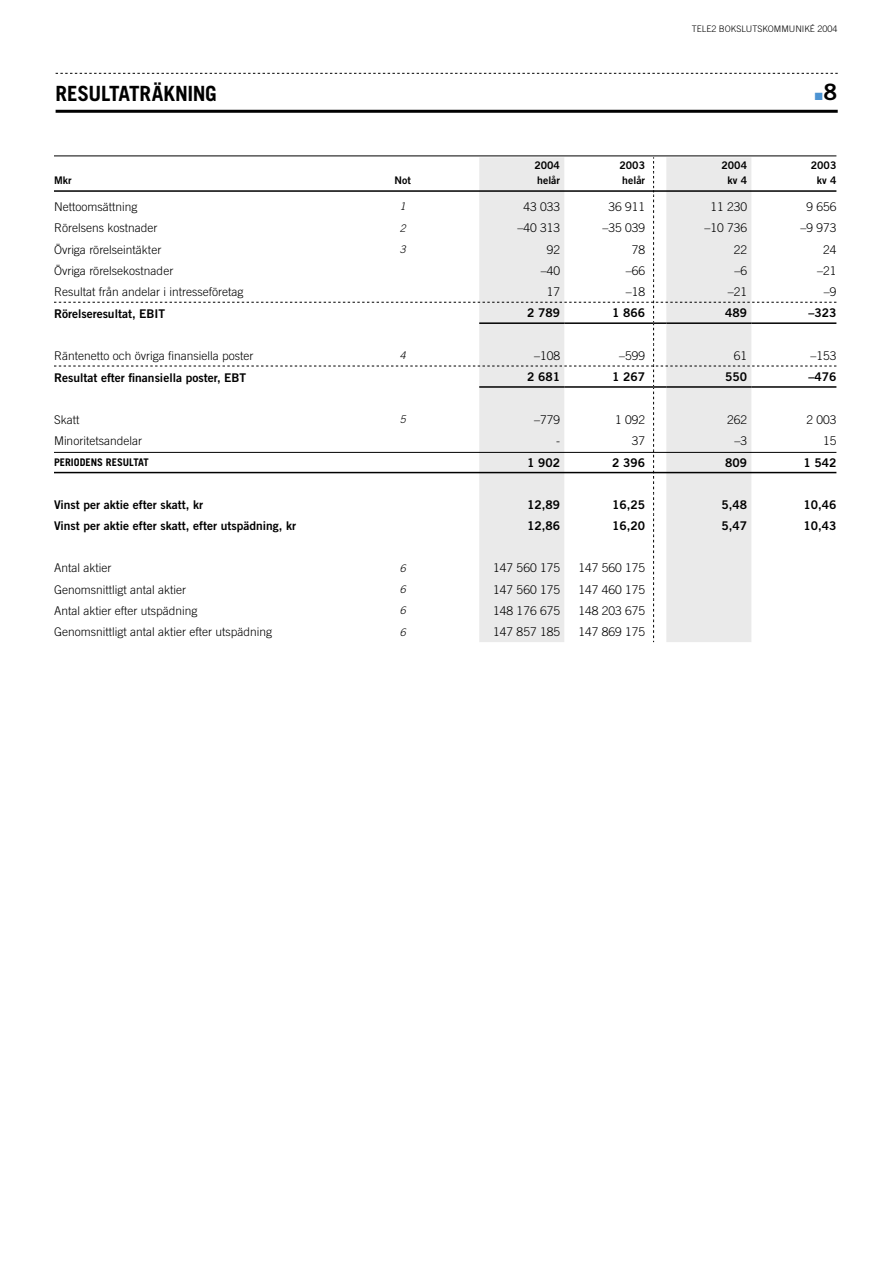
<style>
.page{position:relative;width:893px;height:1263px;background:#fff}
.page>*{position:absolute;margin:0;border:0;box-sizing:border-box;transform-origin:0 0}
.t1{font:22.5px "Trade Gothic Bold Two";color:#000}
.t2{font:700 21px "Trade Gothic";letter-spacing:-.02em;color:#000}
.t3{font:300 12px "Trade Gothic";color:#000}
.t4{font:12px "Trade Gothic Bold Two";color:#000}
.t5{font:10.5px "Trade Gothic Bold Two";color:#000}
.t6{font:700 10.5px "Trade Gothic";color:#000}
.t7{font:italic 300 10.5px "Trade Gothic";color:#000}
.t8{font:300 9px "Trade Gothic";color:#000}
.s1{color:#4c93d2}
</style>
<div class="page">
<svg style="left:56px;top:73px;width:782px;height:1px"></svg>
<hr style="left:56px;top:110px;width:782px;height:3px;background:#000">
<hr style="left:54px;top:156px;width:782px;height:1px;background:#000">
<svg style="left:54px;top:157px;width:782px;height:486px"></svg>
<hr style="left:54px;top:452px;width:782px;height:1px;background:#000">
<hr style="left:54px;top:472px;width:782px;height:1px;background:#000">
<p class="t8" style="left:692px;top:23px;width:147px">TELE2 BOKSLUTSKOMMUNIKÉ 2004</p>
<h2 class="t2" style="left:56px;top:81px;width:163px">RESULTATRÄKNING</h2>
<h1 class="t1" style="left:815px;top:78px;width:24px"><span class="s1">■</span> 8</h1>
<p class="t5" style="left:534px;top:159px;width:27px">2004</p>
<p class="t5" style="left:619px;top:159px;width:27px">2003</p>
<p class="t5" style="left:721px;top:159px;width:27px">2004</p>
<p class="t5" style="left:811px;top:159px;width:27px">2003</p>
<p class="t5" style="left:54px;top:174px;width:19px">Mkr</p>
<p class="t5" style="left:394px;top:174px;width:18px">Not</p>
<p class="t5" style="left:537px;top:174px;width:24px">helår</p>
<p class="t5" style="left:622px;top:174px;width:24px">helår</p>
<p class="t5" style="left:728px;top:174px;width:21px">kv 4</p>
<p class="t5" style="left:817px;top:174px;width:21px">kv 4</p>
<p class="t3" style="left:54px;top:200px;width:85px">Nettoomsättning</p>
<p class="t7" style="left:400px;top:200px;width:7px">1</p>
<p class="t3" style="left:523px;top:200px;width:38px">43 033</p>
<p class="t3" style="left:608px;top:200px;width:38px">36 911</p>
<p class="t3" style="left:710px;top:200px;width:38px">11 230</p>
<p class="t3" style="left:806px;top:200px;width:32px">9 656</p>
<p class="t3" style="left:54px;top:221px;width:105px">Rörelsens kostnader</p>
<p class="t7" style="left:400px;top:222px;width:7px">2</p>
<p class="t3" style="left:517px;top:221px;width:44px">–40 313</p>
<p class="t3" style="left:602px;top:221px;width:44px">–35 039</p>
<p class="t3" style="left:704px;top:221px;width:44px">–10 736</p>
<p class="t3" style="left:800px;top:221px;width:38px">–9 973</p>
<p class="t3" style="left:54px;top:242px;width:109px">Övriga rörelseintäkter</p>
<p class="t7" style="left:400px;top:243px;width:7px">3</p>
<p class="t3" style="left:547px;top:242px;width:15px">92</p>
<p class="t3" style="left:632px;top:242px;width:15px">78</p>
<p class="t3" style="left:734px;top:242px;width:15px">22</p>
<p class="t3" style="left:823px;top:242px;width:15px">24</p>
<p class="t3" style="left:54px;top:263px;width:121px">Övriga rörelsekostnader</p>
<p class="t3" style="left:541px;top:263px;width:21px">–40</p>
<p class="t3" style="left:626px;top:263px;width:21px">–66</p>
<p class="t3" style="left:734px;top:263px;width:14px">–6</p>
<p class="t3" style="left:817px;top:263px;width:21px">–21</p>
<p class="t3" style="left:54px;top:285px;width:191px">Resultat från andelar i intresseföretag</p>
<p class="t3" style="left:547px;top:285px;width:15px">17</p>
<p class="t3" style="left:626px;top:285px;width:21px">–18</p>
<p class="t3" style="left:728px;top:285px;width:21px">–21</p>
<p class="t3" style="left:824px;top:285px;width:14px">–9</p>
<p class="t4" style="left:54px;top:306px;width:113px">Rörelseresultat, EBIT</p>
<p class="t4" style="left:527px;top:306px;width:34px">2 789</p>
<p class="t4" style="left:612px;top:306px;width:34px">1 866</p>
<p class="t4" style="left:725px;top:306px;width:23px">489</p>
<p class="t4" style="left:808px;top:306px;width:29px">–323</p>
<p class="t3" style="left:54px;top:348px;width:201px">Räntenetto och övriga finansiella poster</p>
<p class="t7" style="left:400px;top:349px;width:7px">4</p>
<p class="t3" style="left:534px;top:348px;width:28px">–108</p>
<p class="t3" style="left:619px;top:348px;width:28px">–599</p>
<p class="t3" style="left:734px;top:348px;width:15px">61</p>
<p class="t3" style="left:810px;top:348px;width:28px">–153</p>
<p class="t4" style="left:54px;top:370px;width:194px">Resultat efter finansiella poster, EBT</p>
<p class="t4" style="left:527px;top:369px;width:34px">2 681</p>
<p class="t4" style="left:612px;top:369px;width:34px">1 267</p>
<p class="t4" style="left:725px;top:369px;width:23px">550</p>
<p class="t4" style="left:808px;top:369px;width:29px">–476</p>
<p class="t3" style="left:54px;top:412px;width:27px">Skatt</p>
<p class="t7" style="left:400px;top:413px;width:7px">5</p>
<p class="t3" style="left:534px;top:412px;width:28px">–779</p>
<p class="t3" style="left:615px;top:412px;width:32px">1 092</p>
<p class="t3" style="left:727px;top:412px;width:22px">262</p>
<p class="t3" style="left:806px;top:412px;width:32px">2 003</p>
<p class="t3" style="left:54px;top:433px;width:89px">Minoritetsandelar</p>
<p class="t3" style="left:556px;top:433px;width:5px">-</p>
<p class="t3" style="left:632px;top:433px;width:15px">37</p>
<p class="t3" style="left:734px;top:433px;width:14px">–3</p>
<p class="t3" style="left:823px;top:433px;width:15px">15</p>
<p class="t6" style="left:54px;top:455px;width:96px">PERIODENS RESULTAT</p>
<p class="t4" style="left:527px;top:455px;width:34px">1 902</p>
<p class="t4" style="left:612px;top:455px;width:34px">2 396</p>
<p class="t4" style="left:725px;top:455px;width:23px">809</p>
<p class="t4" style="left:803px;top:455px;width:34px">1 542</p>
<p class="t4" style="left:54px;top:497px;width:151px">Vinst per aktie efter skatt, kr</p>
<p class="t4" style="left:527px;top:497px;width:34px">12,89</p>
<p class="t4" style="left:612px;top:497px;width:34px">16,25</p>
<p class="t4" style="left:721px;top:497px;width:27px">5,48</p>
<p class="t4" style="left:803px;top:497px;width:34px">10,46</p>
<p class="t4" style="left:54px;top:518px;width:244px">Vinst per aktie efter skatt, efter utspädning, kr</p>
<p class="t4" style="left:527px;top:518px;width:34px">12,86</p>
<p class="t4" style="left:612px;top:518px;width:34px">16,20</p>
<p class="t4" style="left:721px;top:518px;width:27px">5,47</p>
<p class="t4" style="left:803px;top:518px;width:34px">10,43</p>
<p class="t3" style="left:54px;top:561px;width:59px">Antal aktier</p>
<p class="t7" style="left:400px;top:562px;width:7px">6</p>
<p class="t3" style="left:493px;top:561px;width:68px">147 560 175</p>
<p class="t3" style="left:578px;top:561px;width:68px">147 560 175</p>
<p class="t3" style="left:54px;top:582px;width:134px">Genomsnittligt antal aktier</p>
<p class="t7" style="left:400px;top:583px;width:7px">6</p>
<p class="t3" style="left:493px;top:582px;width:68px">147 560 175</p>
<p class="t3" style="left:578px;top:582px;width:68px">147 460 175</p>
<p class="t3" style="left:54px;top:603px;width:145px">Antal aktier efter utspädning</p>
<p class="t7" style="left:400px;top:604px;width:7px">6</p>
<p class="t3" style="left:493px;top:603px;width:68px">148 176 675</p>
<p class="t3" style="left:578px;top:603px;width:68px">148 203 675</p>
<p class="t3" style="left:54px;top:625px;width:220px">Genomsnittligt antal aktier efter utspädning</p>
<p class="t7" style="left:400px;top:626px;width:7px">6</p>
<p class="t3" style="left:493px;top:625px;width:68px">147 857 185</p>
<p class="t3" style="left:578px;top:625px;width:68px">147 869 175</p>
</div>
